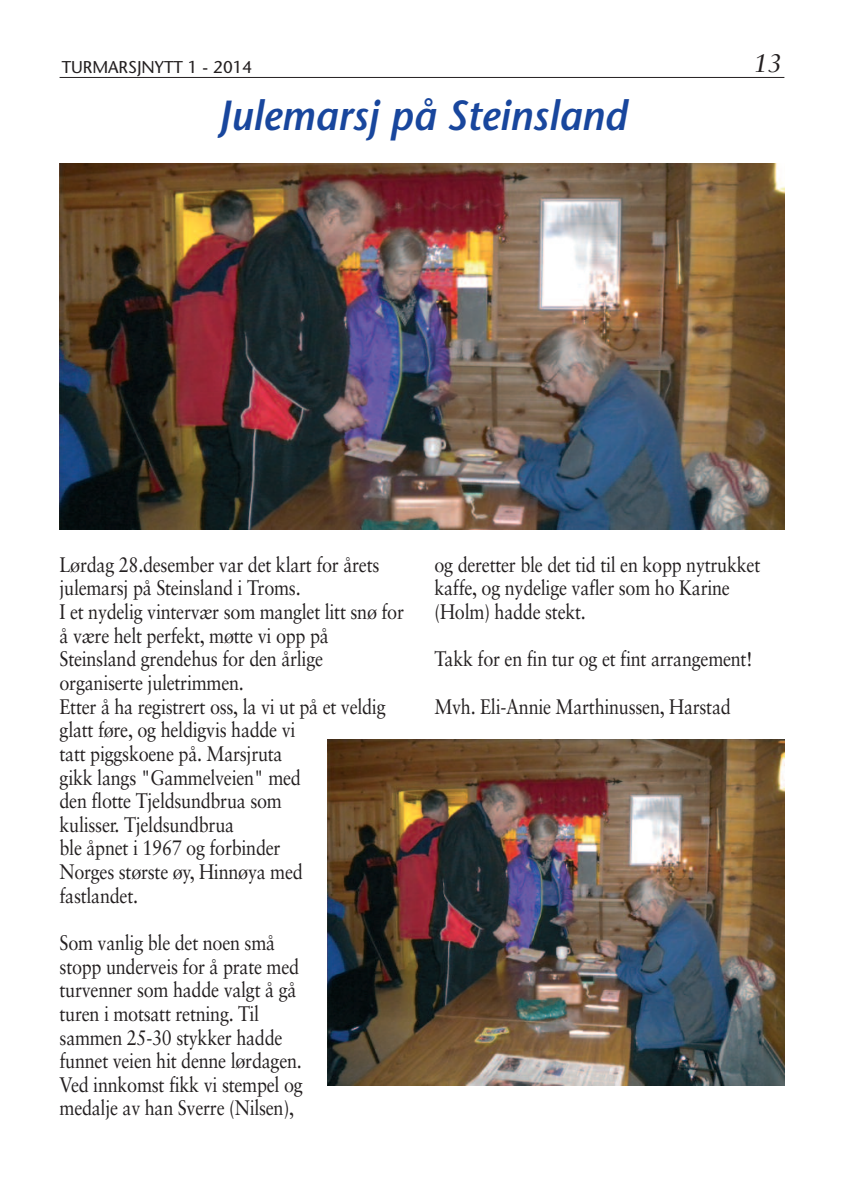
<style>
.page{position:relative;width:844px;height:1191px;background:#fff}
.page>*{position:absolute;margin:0;border:0;box-sizing:border-box;transform-origin:0 0}
.t1{font:italic 600 42px "Stone Sans";color:#18469d;scale:.95 1}
.t2{font:italic 25.55px "Sabon";color:#231f20}
.t3{font:21px/23.6px "Sabon";letter-spacing:-.015em;color:#231f20;scale:.86 1}
.t4{font:16.97px "Stone Sans";color:#231f20}
</style>
<div class="page">
<hr style="left:60px;top:77px;width:724px;height:1px;background:#231f20">
<img style="left:60px;top:164px;width:724px;height:365px">
<img style="left:327px;top:739px;width:457px;height:346px">
<p class="t4" style="left:62px;top:60px;width:192px">TURMARSJNYTT 1 - 2014</p>
<p class="t2" style="left:753px;top:52px;width:30px">13</p>
<h1 class="t1" style="left:218px;top:99px;width:431px">Julemarsj på Steinsland</h1>
<p class="t3" style="left:60px;top:554px;width:402px">Lørdag 28.desember var det klart for årets julemarsj på Steinsland i Troms.<br>I et nydelig vintervær som manglet litt snø for å være helt perfekt, møtte vi opp på<br>Steinsland grendehus for den årlige organiserte juletrimmen.<br>Etter å ha registrert oss, la vi ut på et veldig glatt føre, og heldigvis hadde vi<br>tatt piggskoene på. Marsjruta<br>gikk langs "Gammelveien" med<br>den flotte Tjeldsundbrua som<br>kulisser. Tjeldsundbrua<br>ble åpnet i 1967 og forbinder<br>Norges største øy, Hinnøya med<br>fastlandet.</p>
<p class="t3" style="left:60px;top:932px;width:284px">Som vanlig ble det noen små stopp underveis for å prate med turvenner som hadde valgt å gå turen i motsatt retning. Til sammen 25-30 stykker hadde funnet veien hit denne lørdagen.<br>Ved innkomst fikk vi stempel og medalje av han Sverre (Nilsen),</p>
<p class="t3" style="left:434px;top:554px;width:380px">og deretter ble det tid til en kopp nytrukket kaffe, og nydelige vafler som ho Karine (Holm) hadde stekt.</p>
<p class="t3" style="left:434px;top:649px;width:371px">Takk for en fin tur og et fint arrangement!</p>
<p class="t3" style="left:434px;top:696px;width:346px">Mvh. Eli-Annie Marthinussen, Harstad</p>
</div>
